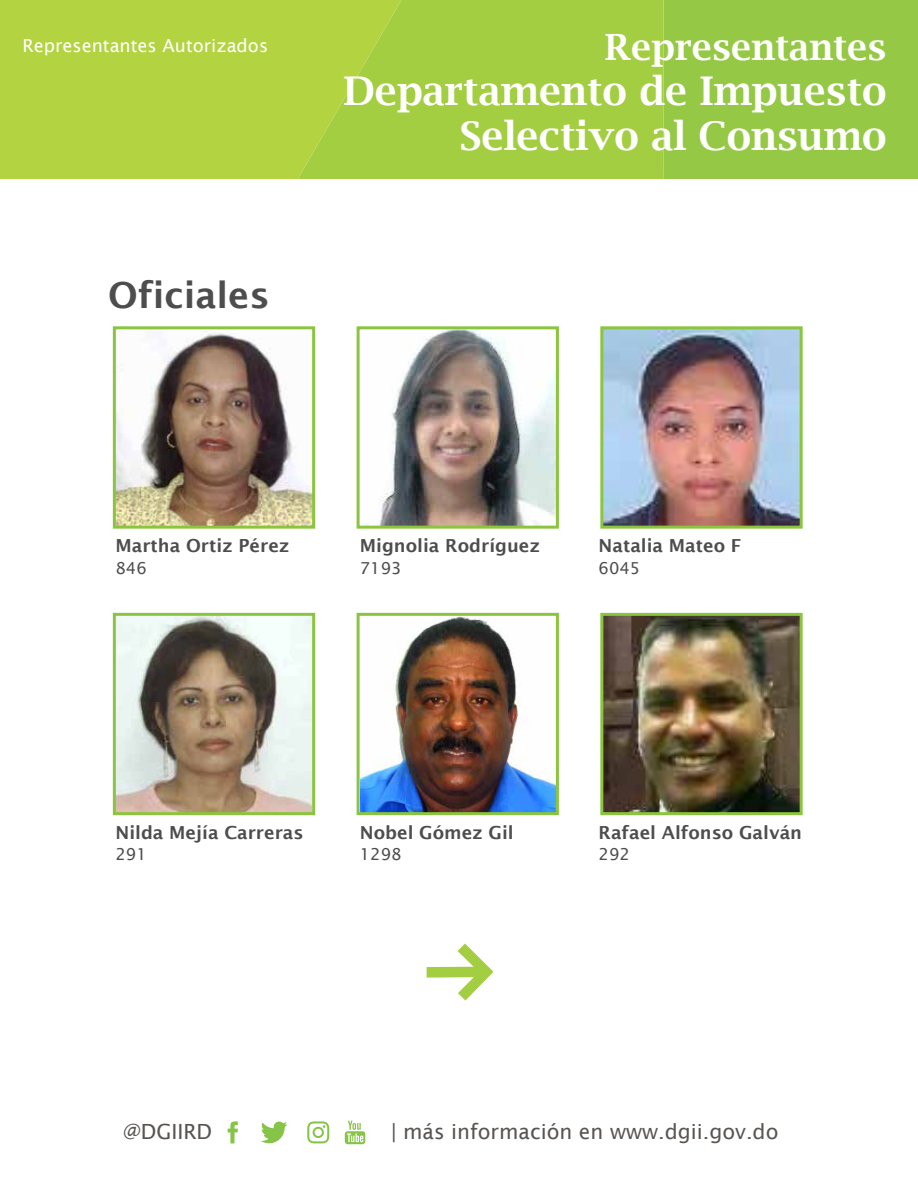
<style>
.page{position:relative;width:918px;height:1188px;background:#fff}
.page>*{position:absolute;margin:0;border:0;box-sizing:border-box;transform-origin:0 0}
.t1{font:600 39.6px/45px "Lucida Bright";color:#fff;text-align:right}
.t2{font:600 36.3px "Lucida Bright";color:#fff}
.t3{font:600 36px "Lucida Sans";color:#4d4d4d}
.t4{font:21px "Lucida Sans";color:#585451}
.t5{font:20.85px "Lucida Sans";color:#585451}
.t6{font:600 18px "Lucida Sans";color:#4d4d4d}
.t7{font:18px "Lucida Sans";color:#fff}
.t8{font:16.5px "Lucida Sans";color:#4d4d4d}
</style>
<div class="page">
<img style="left:604px;top:617px;width:195px;height:194px">
<img style="left:361px;top:617px;width:194px;height:194px">
<img style="left:117px;top:617px;width:194px;height:194px">
<img style="left:604px;top:330px;width:195px;height:195px">
<img style="left:379px;top:330px;width:176px;height:195px">
<img style="left:117px;top:331px;width:194px;height:194px">
<div style="left:113px;top:326px;width:202px;height:203px;border:3px solid #8bc53f"></div>
<div style="left:357px;top:326px;width:202px;height:203px;border:3px solid #8bc53f"></div>
<div style="left:600px;top:326px;width:203px;height:203px;border:3px solid #8bc53f"></div>
<div style="left:113px;top:613px;width:202px;height:202px;border:3px solid #8bc53f"></div>
<div style="left:357px;top:613px;width:202px;height:202px;border:3px solid #8bc53f"></div>
<div style="left:600px;top:613px;width:203px;height:202px;border:3px solid #8bc53f"></div>
<div style="left:664px;top:0;width:254px;height:178px;background:#95c945"></div>
<div style="left:511px;top:0;width:153px;height:178px;background:#a4ce42"></div>
<svg style="left:0;top:0;width:511px;height:178px;background:#add141"></svg>
<div style="left:0;top:0;width:365px;height:34px;background:#b3d341"></div>
<svg style="left:427px;top:944px;width:67px;height:57px"></svg>
<svg style="left:228px;top:1121px;width:10px;height:22px"></svg>
<svg style="left:261px;top:1121px;width:26px;height:23px"></svg>
<svg style="left:307px;top:1121px;width:22px;height:22px"></svg>
<svg style="left:345px;top:1121px;width:20px;height:23px"></svg>
<p class="t7" style="left:22px;top:36px;width:247px">Representantes Autorizados</p>
<h3 class="t3" style="left:108px;top:275px;width:163px">Oficiales</h3>
<h2 class="t2" style="left:605px;top:26px;width:283px">Representantes</h2>
<h1 class="t1" style="left:343px;top:68px;width:545px">Departamento de Impuesto<br>Selectivo al Consumo</h1>
<p class="t6" style="left:116px;top:536px;width:176px">Martha Ortiz Pérez</p>
<p class="t8" style="left:116px;top:559px;width:33px">846</p>
<p class="t6" style="left:360px;top:536px;width:182px">Mignolia Rodríguez</p>
<p class="t8" style="left:360px;top:559px;width:43px">7193</p>
<p class="t6" style="left:599px;top:536px;width:144px">Natalia Mateo F</p>
<p class="t8" style="left:599px;top:559px;width:43px">6045</p>
<p class="t6" style="left:116px;top:822px;width:190px">Nilda Mejía Carreras</p>
<p class="t8" style="left:116px;top:845px;width:33px">291</p>
<p class="t6" style="left:360px;top:822px;width:155px">Nobel Gómez Gil</p>
<p class="t8" style="left:360px;top:845px;width:43px">1298</p>
<p class="t6" style="left:599px;top:822px;width:205px">Rafael Alfonso Galván</p>
<p class="t8" style="left:599px;top:845px;width:33px">292</p>
<p class="t4" style="left:123px;top:1120px;width:91px">@DGIIRD</p>
<p class="t5" style="left:391px;top:1120px;width:389px">| más información en www.dgii.gov.do</p>
</div>
